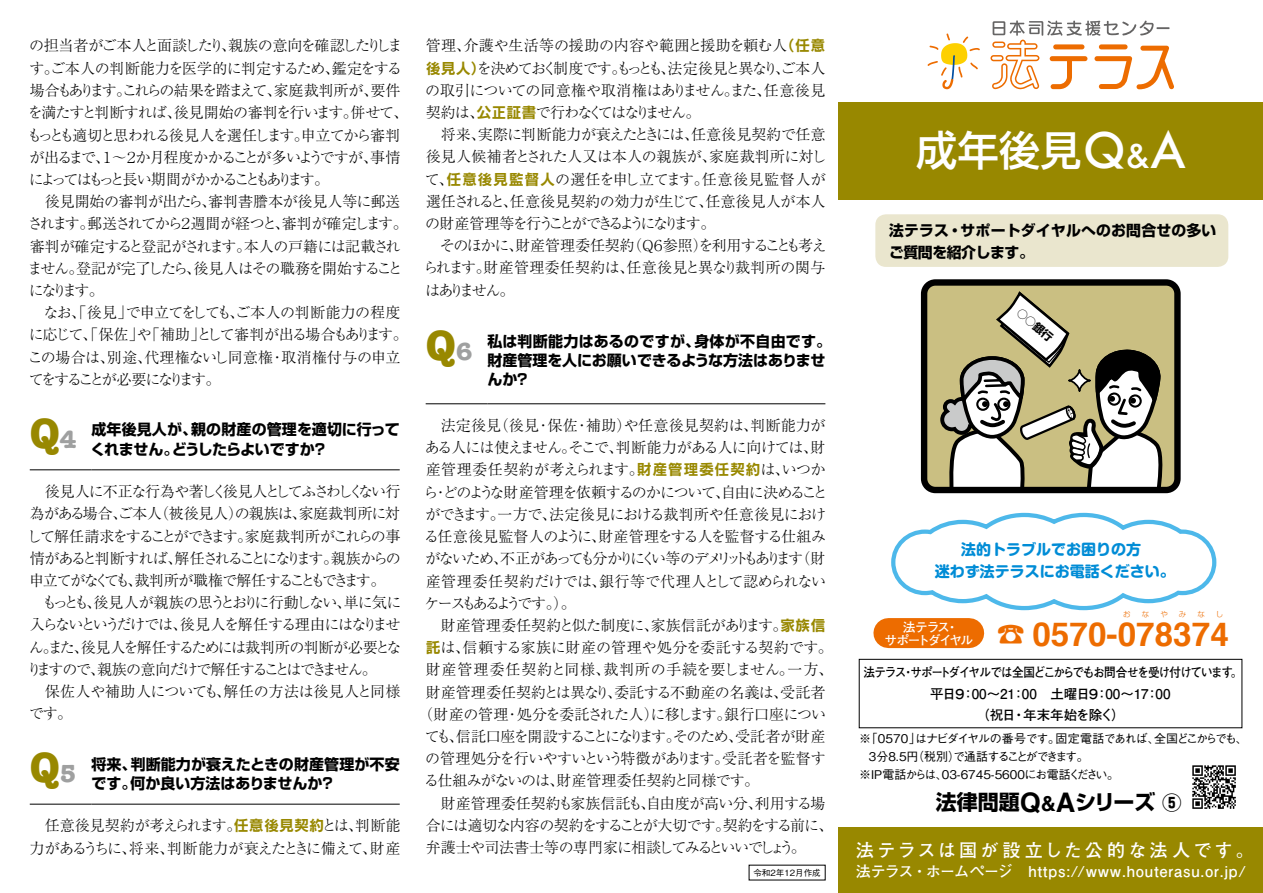
<style>
.page{position:relative;width:1263px;height:893px;background:#fff}
.page>*{position:absolute;margin:0;border:0;box-sizing:border-box;transform-origin:0 0}
.t1{font:700 43.65px "American Typewriter";color:#988800}
.t2{font:500 41.4px "Shin Go Pro";color:#fff}
.t3{font:700 33px "Helvetica";color:#ed6c00}
.t4{font:700 21px "Shin Go Pro";letter-spacing:-.005em;color:#000}
.t5{font:700 18.15px "Futo Go B101 Pro";letter-spacing:.17em;color:#fff}
.t6{font:300 15px/22.2px "Ryumin Pr 6 N";letter-spacing:-.05em;color:#000;text-align:justify}
.t7{font:300 15px/22.2px "Ryumin Pr 6 N";letter-spacing:-.095em;color:#000}
.t8{font:700 15px/19.2px "Shin Go Pro";letter-spacing:.005em;color:#000}
.t9{font:300 15px "Ryumin Pr 6 N";letter-spacing:-.085em;color:#000}
.t10{font:300 15px "Ryumin Pr 6 N";letter-spacing:.005em;color:#000}
.t11{font:300 15px/22.2px "Ryumin Pr 6 N";letter-spacing:-.01em;color:#000}
.t12{font:700 15px "Futo Go B101 Pro";letter-spacing:.05em;color:#fff}
.t13{font:700 15px/22.4px "Shin M Go Pro";color:#008cd6;text-align:center}
.t14{font:300 15px "Ryumin Pr 6 N";color:#000}
.t15{font:300 15px "Ryumin Pr 6 N";letter-spacing:.06em;color:#000}
.t16{font:700 14.85px/22.4px "Shin Go Pro";letter-spacing:.01em;color:#000}
.t17{font:700 13.5px/20.2px "Futo Go B101 Pro";color:#000;text-align:center}
.t18{font:700 12.75px "Futo Go B101 Pro";letter-spacing:-.1em;color:#000;scale:.91 1}
.t19{font:700 12.75px/13.5px "Futo Go B101 Pro";letter-spacing:-.135em;color:#fff;text-align:center}
.t20{font:500 12px "Gothic BBB Pr 6 N";letter-spacing:-.08em;color:#000}
.t21{font:500 12px "Gothic BBB Pr 6 N";color:#000}
.t22{font:500 12px "Gothic BBB Pr 6 N";letter-spacing:-.145em;color:#000}
.t23{font:700 10.8px "Shin Go Pro";color:#000}
.t24{font:500 8.55px "Gothic BBB Pr 6 N";color:#000}
.t25{font:300 7.5px "Shin Go Pr 6";color:#ed6c00}
.s1{font-size:25.5px;color:#9fa0a0}
.s2{font-family:"Rodin Pro B";font-weight:400;color:#988800}
.s3{font-family:"Futura";font-size:47.55px}
.s4{font-family:"Futura";font-size:31.95px}
.s5{font-family:"Shin Go Pr 6";font-weight:400;font-size:28.5px}
.s6{font-family:"Helvetica";font-size:27px}
.s7{font-family:"Helvetica"}
.s8{font-size:19.5px}
</style>
<div class="page">
<div style="left:875px;top:214px;width:353px;height:53px;background:#eae6ce;border-radius:11px"></div>
<svg style="left:891px;top:512px;width:326px;height:99px"></svg>
<div style="left:888px;top:618px;width:81px;height:30px;background:#ed6c00"></div>
<svg style="left:1192px;top:765px;width:44px;height:44px"></svg>
<div style="left:924px;top:282px;width:253px;height:208px;background:#cabf82;border-radius:11px"></div>
<div style="left:838px;top:827px;width:425px;height:66px;background:#988800"></div>
<div style="left:838px;top:102px;width:425px;height:97px;background:#988800"></div>
<div style="left:921px;top:279px;width:260px;height:214px;border:6px solid #000;border-radius:11px"></div>
<svg style="left:938px;top:293px;width:228px;height:197px"></svg>
<hr style="left:487px;top:404px;width:338px;height:1px;background:#000">
<hr style="left:426px;top:404px;width:61px;height:1px;background:#000">
<hr style="left:91px;top:470px;width:309px;height:1px;background:#000">
<hr style="left:30px;top:470px;width:61px;height:1px;background:#000">
<hr style="left:91px;top:804px;width:309px;height:1px;background:#000">
<hr style="left:30px;top:804px;width:61px;height:1px;background:#000">
<svg style="left:928px;top:34px;width:52px;height:55px"></svg>
<svg style="left:992px;top:20px;width:182px;height:69px"></svg>
<div style="left:859px;top:659px;width:383px;height:69px;border:1px solid #000"></div>
<p class="t7" style="left:27px;top:34px;width:382px">の担当者がご本人と面談したり、親族の意向を確認したりします。ご本人の判断能力を医学的に判定するため、鑑定をする場合もあります。これらの結果を踏まえて、家庭裁判所が、要件を満たすと判断すれば、後見開始の審判を行います。併せて、もっとも適切と思われる後見人を選任します。申立てから審判が出るまで、１～２か月程度かかることが多いようですが、事情によってはもっと長い期間がかかることもあります。</p>
<p class="t6" style="left:28px;top:190px;width:382px;text-align:left;text-indent:17px">後見開始の審判が出たら、審判書謄本が後見人等に郵送されます。郵送されてから２週間が経つと、審判が確定します。審判が確定すると登記がされます。本人の戸籍には記載されません。登記が完了したら、後見人はその職務を開始することになります。</p>
<p class="t6" style="left:28px;top:301px;width:381px;text-align:left;text-indent:16px">なお、「後見」で申立てをしても、ご本人の判断能力の程度に応じて、「保佐」や「補助」として審判が出る場合もあります。この場合は、別途、代理権ないし同意権・取消権付与の申立てをすることが必要になります。</p>
<h1 class="t1" style="left:30px;top:396px;width:48px">Q<span class="s1">4</span></h1>
<p class="t8" style="left:90px;top:418px;width:311px">成年後見人が、親の財産の管理を適切に行ってくれません。どうしたらよいですか？</p>
<p class="t6" style="left:27px;top:479px;width:375px;text-indent:18px">後見人に不正な行為や著しく後見人としてふさわしくない行為がある場合、ご本人（被後見人）の親族は、家庭裁判所に対して解任請求をすることができます。家庭裁判所がこれらの事情があると判断すれば、解任されることになります。親族からの申立てがなくても、裁判所が職権で解任することもできます。</p>
<p class="t6" style="left:27px;top:590px;width:376px;text-indent:15px">もっとも、後見人が親族の思うとおりに行動しない、単に気に入らないというだけでは、後見人を解任する理由にはなりません。また、後見人を解任するためには裁判所の判断が必要となりますので、親族の意向だけで解任することはできません。</p>
<p class="t11" style="left:29px;top:679px;width:373px;text-indent:16px">保佐人や補助人についても、解任の方法は後見人と同様です。</p>
<h1 class="t1" style="left:30px;top:730px;width:48px">Q<span class="s1">5</span></h1>
<p class="t8" style="left:91px;top:753px;width:310px">将来、判断能力が衰えたときの財産管理が不安です。何か良い方法はありませんか？</p>
<p class="t6" style="left:30px;top:814px;width:372px;text-align:right">任意後見契約が考えられます。<span class="s2">任意後見契約</span>とは、判断能力があるうちに、将来、判断能力が衰えたときに備えて、財産</p>
<p class="t6" style="left:425px;top:34px;width:402px">管理、介護や生活等の援助の内容や範囲と援助を頼む人<span class="s2">（任意後見人）</span>を決めておく制度です。もっとも、法定後見と異なり、ご本人の取引についての同意権や取消権はありません。また、任意後見契約は、<span class="s2">公正証書</span>で行わなくてはなりません。</p>
<p class="t6" style="left:425px;top:123px;width:403px;text-indent:16px">将来、実際に判断能力が衰えたときには、任意後見契約で任意後見人候補者とされた人又は本人の親族が、家庭裁判所に対して、<span class="s2">任意後見監督人</span>の選任を申し立てます。任意後見監督人が選任されると、任意後見契約の効力が生じて、任意後見人が本人の財産管理等を行うことができるようになります。</p>
<p class="t6" style="left:423px;top:234px;width:405px;text-indent:16px">そのほかに、財産管理委任契約（Ｑ６参照）を利用することも考えられます。財産管理委任契約は、任意後見と異なり裁判所の関与はありません。</p>
<h1 class="t1" style="left:426px;top:307px;width:48px">Q<span class="s1">6</span></h1>
<p class="t8" style="left:487px;top:330px;width:345px">私は判断能力はあるのですが、身体が不自由です。財産管理を人にお願いできるような方法はありませんか？</p>
<p class="t6" style="left:423px;top:413px;width:406px;text-align:left;text-indent:17px">法定後見（後見・保佐・補助）や任意後見契約は、判断能力がある人には使えません。そこで、判断能力がある人に向けては、財産管理委任契約が考えられます。<span class="s2">財産管理委任契約</span>は、いつから・どのような財産管理を依頼するのかについて、自由に決めることができます。一方で、法定後見における裁判所や任意後見における任意後見監督人のように、財産管理をする人を監督する仕組みがないため、不正があっても分かりにくい等のデメリットもあります（財産管理委任契約だけでは、銀行等で代理人として認められないケースもあるようです。）。</p>
<p class="t10" style="left:441px;top:613px;width:386px">財産管理委任契約と似た制度に、家族信託があります。<span class="s2">家族信</span></p>
<p class="t14" style="left:426px;top:636px;width:409px"><span class="s2">託</span>は、信頼する家族に財産の管理や処分を委託する契約です。</p>
<p class="t15" style="left:426px;top:658px;width:409px">財産管理委任契約と同様、裁判所の手続を要しません。一方、</p>
<p class="t10" style="left:426px;top:680px;width:401px">財産管理委任契約とは異なり、委託する不動産の名義は、受託者</p>
<p class="t6" style="left:418px;top:702px;width:409px">（財産の管理・処分を委託された人）に移します。銀行口座につい</p>
<p class="t9" style="left:425px;top:724px;width:402px">ても、信託口座を開設することになります。そのため、受託者が財産</p>
<p class="t6" style="left:425px;top:746px;width:402px">の管理処分を行いやすいという特徴があります。受託者を監督す</p>
<p class="t6" style="left:424px;top:769px;width:337px">る仕組みがないのは、財産管理委任契約と同様です。</p>
<p class="t11" style="left:441px;top:791px;width:386px">財産管理委任契約も家族信託も、自由度が高い分、利用する場</p>
<p class="t9" style="left:426px;top:813px;width:409px">合には適切な内容の契約をすることが大切です。契約をする前に、</p>
<p class="t6" style="left:426px;top:835px;width:382px">弁護士や司法書士等の専門家に相談してみるといいでしょう。</p>
<p class="t24" style="left:753px;top:866px;width:69px">令和2年12月作成</p>
<h2 class="t2" style="left:916px;top:116px;width:271px">成年後見<span class="s3">Q</span><span class="s4">&amp;</span><span class="s3">A</span></h2>
<p class="t16" style="left:889px;top:217px;width:329px">法テラス・サポートダイヤルへのお問合せの多いご質問を紹介します。</p>
<p class="t23" style="left:1024px;top:304px;width:45px;rotate:40deg">○○銀行</p>
<p class="t13" style="left:935px;top:536px;width:241px">法的トラブルでお困りの方<br>迷わず法テラスにお電話ください。</p>
<p class="t25" style="left:1123px;top:608px;width:9px">お</p>
<p class="t25" style="left:1142px;top:608px;width:9px">な</p>
<p class="t25" style="left:1160px;top:608px;width:9px">や</p>
<p class="t25" style="left:1179px;top:608px;width:9px">み</p>
<p class="t25" style="left:1197px;top:608px;width:9px">な</p>
<p class="t25" style="left:1216px;top:608px;width:9px">し</p>
<p class="t19" style="left:884px;top:618px;width:90px">法テラス・<br>サポートダイヤル</p>
<h3 class="t3" style="left:996px;top:608px;width:234px"><span class="s5">☎</span> 0570-078374</h3>
<p class="t18" style="left:863px;top:662px;width:418px">法テラス・サポートダイヤルでは全国どこからでもお問合せを受け付けています。</p>
<p class="t17" style="left:930px;top:682px;width:242px">平日９：00～21：00　土曜日９：00～17：00（祝日・年末年始を除く）</p>
<p class="t20" style="left:859px;top:729px;width:390px">※「0570」はナビダイヤルの番号です。固定電話であれば、全国どこからでも、</p>
<p class="t22" style="left:867px;top:747px;width:224px">３分8.5円（税別）で通話することができます。</p>
<p class="t21" style="left:859px;top:765px;width:262px">※IP電話からは、03-6745-5600にお電話ください。</p>
<h3 class="t4" style="left:936px;top:786px;width:247px">法律問題<span class="s6">Q</span><span class="s7">&amp;</span><span class="s6">A</span>シリーズ <span class="s8">⑤</span></h3>
<p class="t5" style="left:856px;top:835px;width:399px">法テラスは国が設立した公的な法人です。</p>
<p class="t12" style="left:856px;top:859px;width:392px">法テラス・ホームページ　https://www.houterasu.or.jp/</p>
</div>
